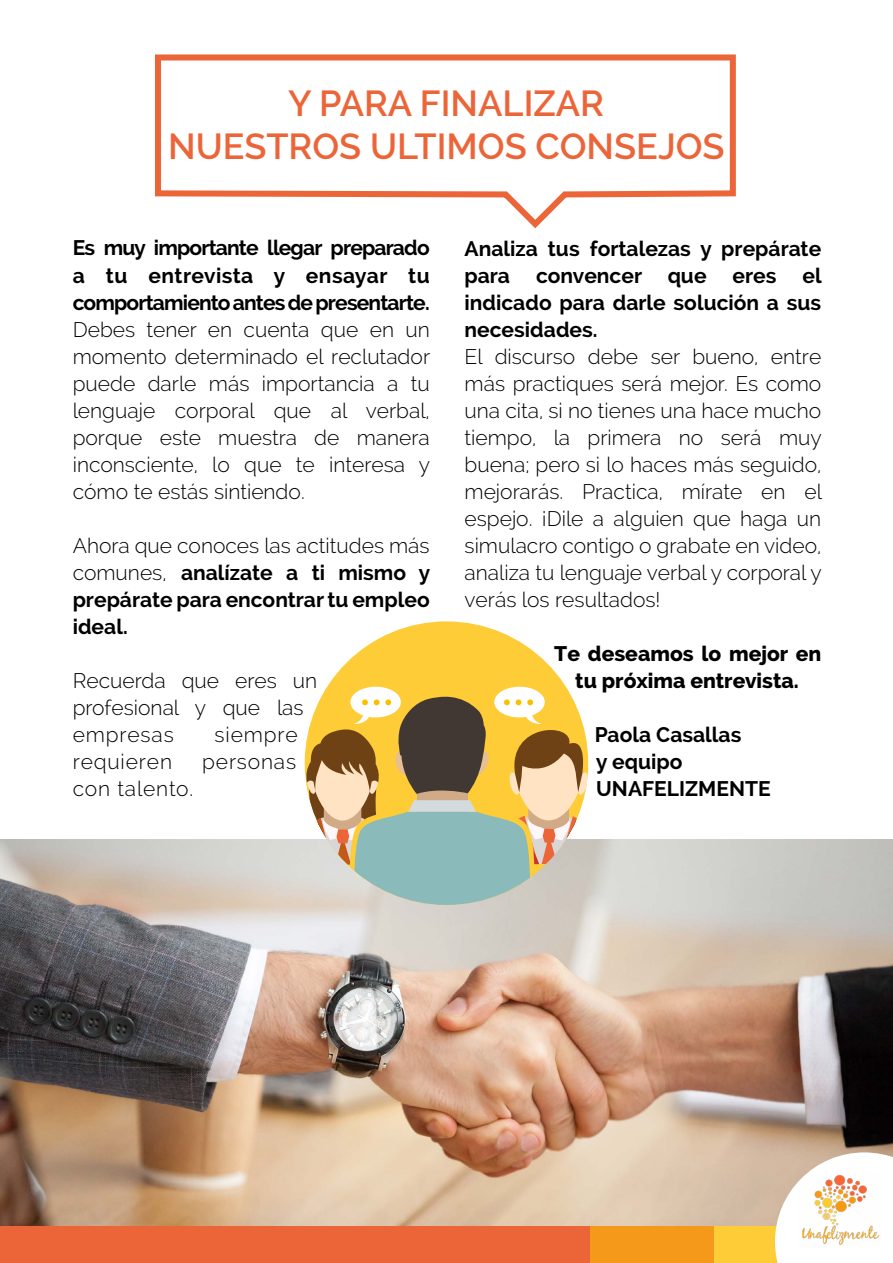
<style>
.page{position:relative;width:893px;height:1263px;background:#fff}
.page>*{position:absolute;margin:0;border:0;box-sizing:border-box;transform-origin:0 0}
.t1{font:600 36px/43.2px "Raleway";color:#ec6539;text-align:center}
.t2{font:300 21px/27px "Raleway";color:#000;text-align:justify}
.t3{font:700 21px/27px "Raleway";color:#000;text-align:justify}
.t4{font:800 21px/27px "Raleway";color:#000;text-align:center}
.t5{font:300 21px "Raleway";letter-spacing:.04em;color:#000}
.s1{font-weight:300}
</style>
<div class="page">
<img style="left:0;top:840px;width:893px;height:386px">
<svg style="left:155px;top:54px;width:581px;height:175px"></svg>
<div style="left:305px;top:621px;width:283px;height:284px;background:#fecc36;border-radius:50%"></div>
<svg style="left:305px;top:687px;width:283px;height:218px"></svg>
<div style="left:0;top:1226px;width:631px;height:37px;background:#ec6539"></div>
<div style="left:590px;top:1226px;width:166px;height:37px;background:#f5991a"></div>
<div style="left:714px;top:1226px;width:82px;height:37px;background:#fecc36"></div>
<svg style="left:775px;top:1152px;width:118px;height:111px"></svg>
<img style="left:796px;top:1173px;width:86px;height:72px">
<h1 class="t1" style="left:168px;top:81px;width:558px">Y PARA FINALIZAR<br>NUESTROS ULTIMOS CONSEJOS</h1>
<p class="t3" style="left:73px;top:235px;width:359px">Es muy importante llegar preparado a tu entrevista y ensayar tu comportamiento antes de presentarte.</p>
<p class="t2" style="left:73px;top:315px;width:359px">Debes tener en cuenta que en un momento determinado el reclutador puede darle más importancia a tu lenguaje corporal que al verbal, porque este muestra de manera inconsciente, lo que te interesa y cómo te estás sintiendo.</p>
<p class="t3" style="left:73px;top:532px;width:359px"><span class="s1">Ahora que conoces las actitudes más comunes,</span> analízate a ti mismo y prepárate para encontrar tu empleo ideal.</p>
<p class="t2" style="left:73px;top:667px;width:246px;text-align:left">Recuerda que eres un profesional y que las empresas</p>
<p class="t5" style="left:215px;top:722px;width:85px">siempre</p>
<p class="t5" style="left:73px;top:749px;width:101px">requieren</p>
<p class="t5" style="left:202px;top:749px;width:95px">personas</p>
<p class="t5" style="left:73px;top:776px;width:122px">con talento.</p>
<p class="t3" style="left:465px;top:235px;width:359px">Analiza tus fortalezas y prepárate para convencer que eres el indicado para darle solución a sus necesidades.</p>
<p class="t2" style="left:465px;top:343px;width:359px">El discurso debe ser bueno, entre más practiques será mejor. Es como una cita, si no tienes una hace mucho tiempo, la primera no será muy buena; pero si lo haces más seguido, mejorarás. Practica, mírate en el espejo. ¡Dile a alguien que haga un simulacro contigo o grabate en video, analiza tu lenguaje verbal y corporal y verás los resultados!</p>
<p class="t4" style="left:554px;top:640px;width:269px">Te deseamos lo mejor en tu próxima entrevista.</p>
<p class="t3" style="left:595px;top:721px;width:178px;text-align:left">Paola Casallas<br>y equipo<br>UNAFELIZMENTE</p>
</div>
